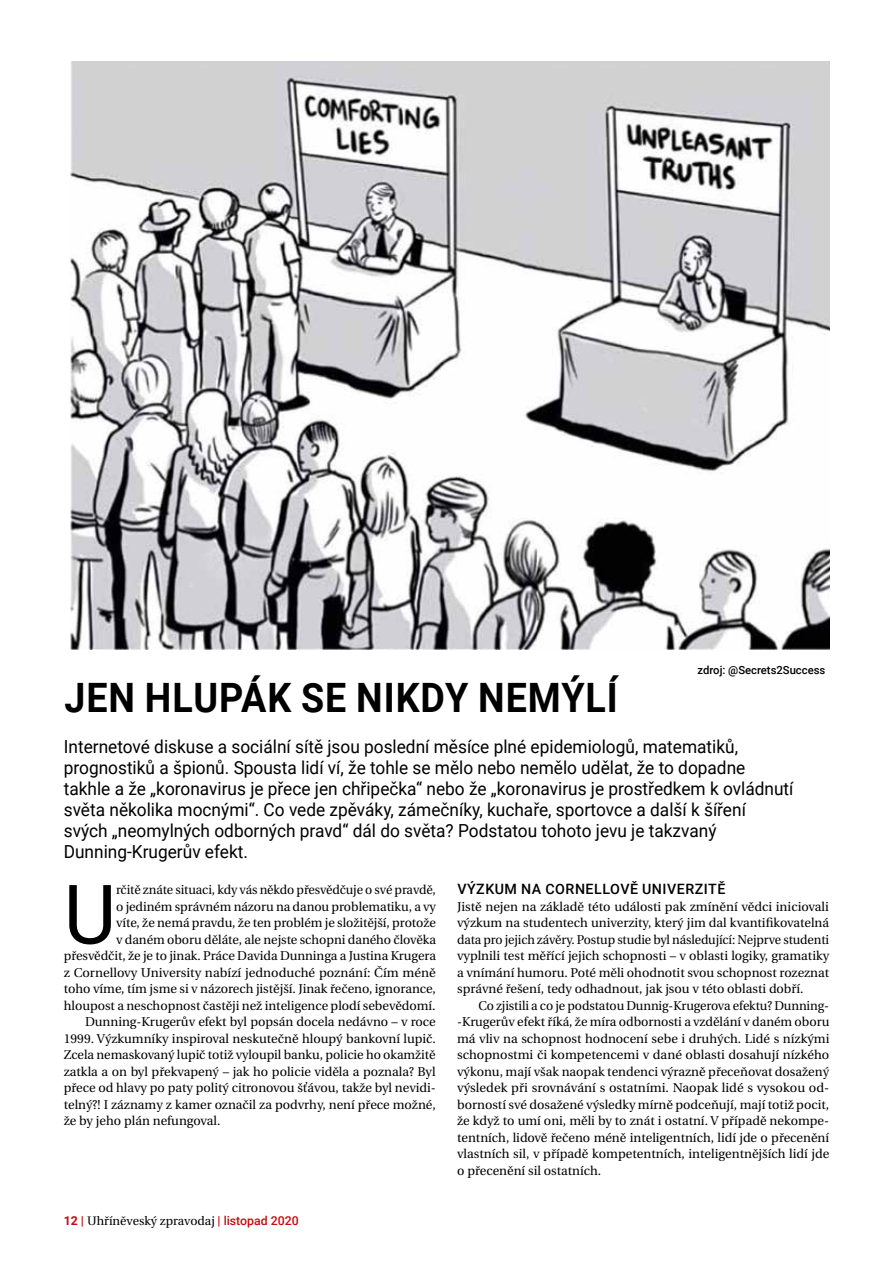
<style>
.page{position:relative;width:893px;height:1263px;background:#fff}
.page>*{position:absolute;margin:0;border:0;box-sizing:border-box;transform-origin:0 0}
.t1{font:82.35px "Roboto";color:#000}
.t2{font:700 40.5px "Roboto";letter-spacing:.025em;color:#000;scale:.93 1}
.t3{font:18px/21px "Roboto";color:#000;scale:.96 1}
.t4{font:500 14.25px "Roboto";letter-spacing:.035em;color:#000}
.t5{font:12.75px/16.5px "Heuristica";color:#000;text-align:justify}
.t6{font:12.3px "Heuristica";color:#000}
.t7{font:500 11.25px "Roboto";color:#000}
.s1{font-family:"Roboto";font-weight:700;color:#c90a0e}
.s2{font-family:"Roboto";font-weight:500;color:#c90a0e}
</style>
<div class="page">
<img style="left:70px;top:62px;width:759px;height:587px">
<p class="t7" style="left:698px;top:662px;width:129px">zdroj: @Secrets2Success</p>
<h2 class="t2" style="left:64px;top:670px;width:597px">JEN HLUPÁK SE NIKDY NEMÝLÍ</h2>
<p class="t3" style="left:64px;top:735px;width:762px">Internetové diskuse a sociální sítě jsou poslední měsíce plné epidemiologů, matematiků, prognostiků a špionů. Spousta lidí ví, že tohle se mělo nebo nemělo udělat, že to dopadne takhle a že „koronavirus je přece jen chřipečka“ nebo že „koronavirus je prostředkem k ovládnutí světa několika mocnými“. Co vede zpěváky, zámečníky, kuchaře, sportovce a další k šíření svých „neomylných odborných pravd“ dál do světa? Podstatou tohoto jevu je takzvaný Dunning-Krugerův efekt.</p>
<h1 class="t1" style="left:64px;top:857px;width:54px">U</h1>
<p class="t5" style="left:116px;top:882px;width:321px">rčitě znáte situaci, kdy vás někdo přesvědčuje o své pravdě,</p>
<p class="t5" style="left:116px;top:898px;width:321px">o jediném správném názoru na danou problematiku, a vy</p>
<p class="t5" style="left:116px;top:915px;width:321px">víte, že nemá pravdu, že ten problém je složitější, protože</p>
<p class="t5" style="left:116px;top:931px;width:321px">v daném oboru děláte, ale nejste schopni daného člověka</p>
<p class="t5" style="left:64px;top:948px;width:374px">přesvědčit, že je to jinak. Práce Davida Dunninga a Justina Krugera</p>
<p class="t5" style="left:64px;top:964px;width:374px">z Cornellovy University nabízí jednoduché poznání: Čím méně</p>
<p class="t5" style="left:64px;top:981px;width:374px">toho víme, tím jsme si v názorech jistější. Jinak řečeno, ignorance,</p>
<p class="t5" style="left:64px;top:997px;width:373px">hloupost a neschopnost častěji než inteligence plodí sebevědomí.</p>
<p class="t5" style="left:85px;top:1014px;width:352px">Dunning-Krugerův efekt byl popsán docela nedávno – v roce</p>
<p class="t5" style="left:64px;top:1030px;width:374px">1999. Výzkumníky inspiroval neskutečně hloupý bankovní lupič.</p>
<p class="t5" style="left:64px;top:1047px;width:373px">Zcela nemaskovaný lupič totiž vyloupil banku, policie ho okamžitě</p>
<p class="t5" style="left:64px;top:1063px;width:373px">zatkla a on byl překvapený – jak ho policie viděla a poznala? Byl</p>
<p class="t5" style="left:64px;top:1080px;width:374px">přece od hlavy po paty politý citronovou šťávou, takže byl nevidi-</p>
<p class="t5" style="left:64px;top:1096px;width:374px">telný?! I záznamy z kamer označil za podvrhy, není přece možné,</p>
<p class="t5" style="left:64px;top:1113px;width:158px">že by jeho plán nefungoval.</p>
<p class="t6" style="left:64px;top:1211px;width:236px"><span class="s1">12 |</span> Uhříněveský zpravodaj <span class="s2">| listopad 2020</span></p>
<p class="t4" style="left:457px;top:879px;width:128px">Výzkum na Cornell</p>
<p class="t4" style="left:610px;top:879px;width:51px">ově unive</p>
<p class="t4" style="left:685px;top:879px;width:18px">rzitě</p>
<p class="t5" style="left:457px;top:898px;width:374px">Jistě nejen na základě této události pak zmínění vědci iniciovali výzkum na studentech univerzity, který jim dal kvantifikovatelná data pro jejich závěry. Postup studie byl následující: Nejprve studenti vyplnili test měřící jejich schopnosti – v oblasti logiky, gramatiky a vnímání humoru. Poté měli ohodnotit svou schopnost rozeznat správné řešení, tedy odhadnout, jak jsou v této oblasti dobří.</p>
<p class="t5" style="left:457px;top:997px;width:374px;text-indent:21px">Co zjistili a co je podstatou Dunnig-Krugerova efektu? Dunning--Krugerův efekt říká, že míra odbornosti a vzdělání v daném oboru má vliv na schopnost hodnocení sebe i druhých. Lidé s nízkými schopnostmi či kompetencemi v dané oblasti dosahují nízkého výkonu, mají však naopak tendenci výrazně přeceňovat dosažený výsledek při srovnávání s ostatními. Naopak lidé s vysokou od&shy;borností své dosažené výsledky mírně podceňují, mají totiž pocit, že když to umí oni, měli by to znát i ostatní. V případě nekompe&shy;tentních, lidově řečeno méně inteligentních, lidí jde o přecenění vlastních sil, v případě kompetentních, inteligentnějších lidí jde o přecenění sil ostatních.</p>
</div>
